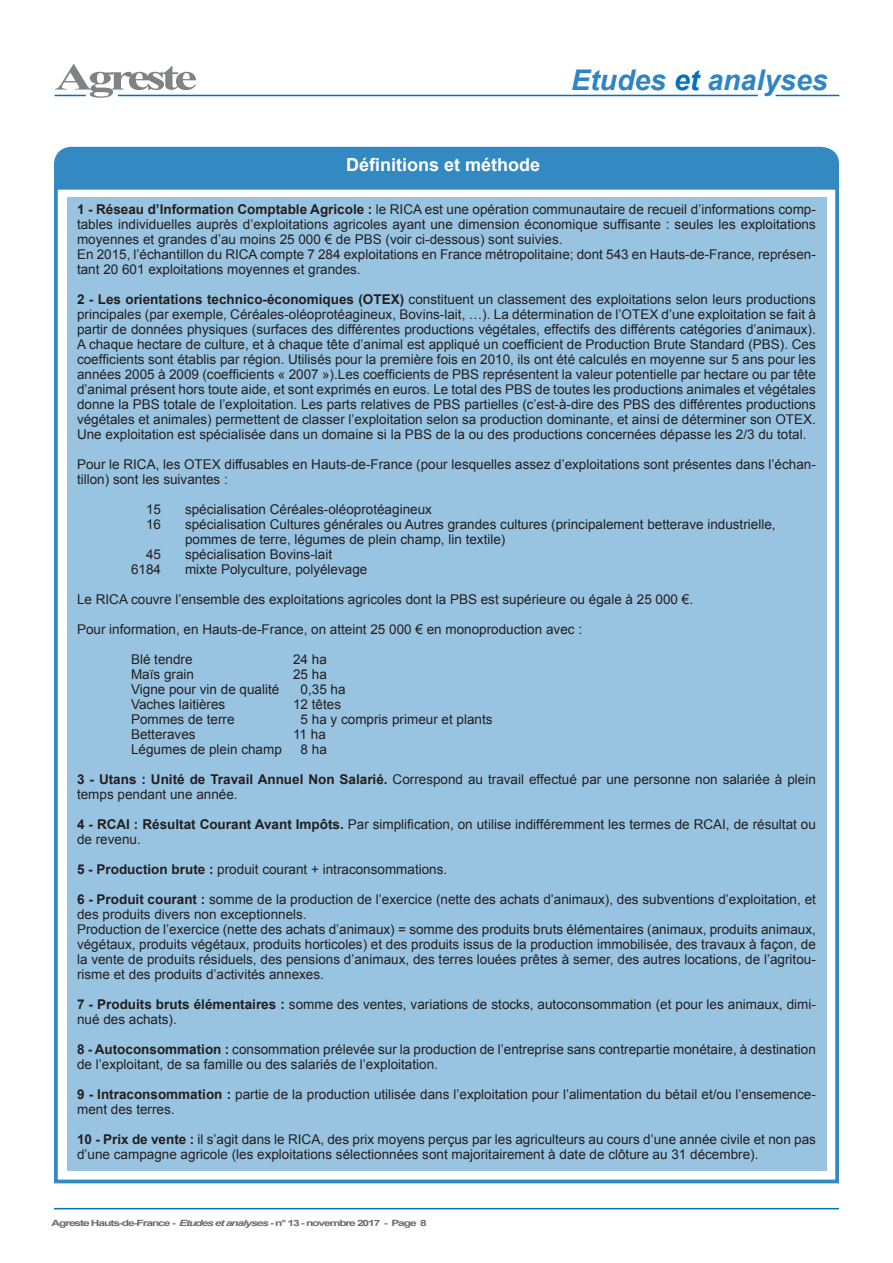
<style>
.page{position:relative;width:893px;height:1263px;background:#fff}
.page>*{position:absolute;margin:0;border:0;box-sizing:border-box;transform-origin:0 0}
.t1{font:700 37.8px "Times New Roman";letter-spacing:-.09em;color:#808285;scale:1.39 1}
.t2{font:italic 700 28.5px "Arial";color:#2e84c5}
.t3{font:700 18px "Arial";color:#fff}
.t4{font:13.5px/15px "Arial";color:#231f20}
.t5{font:700 8.7px "Arial";letter-spacing:-.09em;color:#6c6d70;scale:1.39 1}
.s1{color:#0072bc}
.s2{font-weight:700}
.s3{font-style:italic}
</style>
<div class="page">
<hr style="left:54px;top:1208px;width:785px;height:1px;background:#0072bc">
<div style="left:54px;top:186px;width:785px;height:997px;border:4px solid #3389c2"></div>
<div style="left:67px;top:197px;width:760px;height:974px;background:#99c4e1"></div>
<div style="left:54px;top:147px;width:785px;height:39px;background:#3389c2"></div>
<hr style="left:118px;top:95px;width:640px;height:1px;background:#0072bc">
<hr style="left:55px;top:95px;width:31px;height:1px;background:#0072bc">
<hr style="left:776px;top:95px;width:63px;height:1px;background:#0072bc">
<h1 class="t1" style="left:55px;top:51px;width:104px">Agreste</h1>
<h2 class="t2" style="left:571px;top:61px;width:258px">Etudes <span class="s1">et</span> analyses</h2>
<h3 class="t3" style="left:346px;top:153px;width:196px">Définitions et méthode</h3>
<p class="t4" style="left:77px;top:202px;width:740px"><span class="s2">1 - Réseau d’Information Comptable Agricole :</span> le RICA est une opération communautaire de recueil d’informations comp&shy;tables individuelles auprès d’exploitations agricoles ayant une dimension économique suffisante : seules les exploitations moyennes et grandes d’au moins 25 000 € de PBS (voir ci-dessous) sont suivies.<br>En 2015, l’échantillon du RICA compte 7 284 exploitations en France métropolitaine; dont 543 en Hauts-de-France, représen&shy;tant 20 601 exploitations moyennes et grandes.</p>
<p class="t4" style="left:77px;top:292px;width:740px;text-align:justify"><span class="s2">2 - Les orientations technico-économiques (OTEX)</span> constituent un classement des exploitations selon leurs productions principales (par exemple, Céréales-oléoprotéagineux, Bovins-lait, …). La détermination de l’OTEX d’une exploitation se fait à partir de données physiques (surfaces des différentes productions végétales, effectifs des différents catégories d’animaux).<br>A chaque hectare de culture, et à chaque tête d’animal est appliqué un coefficient de Production Brute Standard (PBS). Ces coefficients sont établis par région. Utilisés pour la première fois en 2010, ils ont été calculés en moyenne sur 5 ans pour les années 2005 à 2009 (coefficients « 2007 »).Les coefficients de PBS représentent la valeur potentielle par hectare ou par tête d’animal présent hors toute aide, et sont exprimés en euros. Le total des PBS de toutes les productions animales et végétales donne la PBS totale de l’exploitation. Les parts relatives de PBS partielles (c’est-à-dire des PBS des différentes productions végétales et animales) permettent de classer l’exploitation selon sa production dominante, et ainsi de déterminer son OTEX.<br>Une exploitation est spécialisée dans un domaine si la PBS de la ou des productions concernées dépasse les 2/3 du total.</p>
<p class="t4" style="left:77px;top:457px;width:740px">Pour le RICA, les OTEX diffusables en Hauts-de-France (pour lesquelles assez d’exploitations sont présentes dans l’échan&shy;tillon) sont les suivantes :</p>
<p class="t4" style="left:146px;top:502px;width:17px">15</p>
<p class="t4" style="left:185px;top:502px;width:248px">spécialisation Céréales-oléoprotéagineux</p>
<p class="t4" style="left:146px;top:517px;width:17px">16</p>
<p class="t4" style="left:185px;top:517px;width:592px">spécialisation Cultures générales ou Autres grandes cultures (principalement betterave industrielle, pommes de terre, légumes de plein champ, lin textile)</p>
<p class="t4" style="left:146px;top:547px;width:17px">45</p>
<p class="t4" style="left:185px;top:547px;width:149px">spécialisation Bovins-lait</p>
<p class="t4" style="left:131px;top:562px;width:32px">6184</p>
<p class="t4" style="left:185px;top:562px;width:184px">mixte Polyculture, polyélevage</p>
<p class="t4" style="left:77px;top:592px;width:618px">Le RICA couvre l’ensemble des exploitations agricoles dont la PBS est supérieure ou égale à 25 000 €.</p>
<p class="t4" style="left:77px;top:622px;width:507px">Pour information, en Hauts-de-France, on atteint 25 000 € en monoproduction avec :</p>
<p class="t4" style="left:131px;top:652px;width:63px">Blé tendre</p>
<p class="t4" style="left:293px;top:652px;width:35px">24 ha</p>
<p class="t4" style="left:131px;top:667px;width:65px">Maïs grain</p>
<p class="t4" style="left:293px;top:667px;width:35px">25 ha</p>
<p class="t4" style="left:131px;top:682px;width:150px">Vigne pour vin de qualité</p>
<p class="t4" style="left:301px;top:682px;width:47px">0,35 ha</p>
<p class="t4" style="left:131px;top:697px;width:96px">Vaches laitières</p>
<p class="t4" style="left:293px;top:697px;width:50px">12 têtes</p>
<p class="t4" style="left:131px;top:712px;width:105px">Pommes de terre</p>
<p class="t4" style="left:301px;top:712px;width:194px">5 ha y compris primeur et plants</p>
<p class="t4" style="left:131px;top:727px;width:66px">Betteraves</p>
<p class="t4" style="left:293px;top:727px;width:34px">11 ha</p>
<p class="t4" style="left:131px;top:742px;width:152px">Légumes de plein champ</p>
<p class="t4" style="left:301px;top:742px;width:28px">8 ha</p>
<p class="t4" style="left:77px;top:772px;width:740px"><span class="s2">3 - Utans : Unité de Travail Annuel Non Salarié.</span> Correspond au travail effectué par une personne non salariée à plein temps pendant une année.</p>
<p class="t4" style="left:77px;top:817px;width:740px"><span class="s2">4 - RCAI : Résultat Courant Avant Impôts.</span> Par simplification, on utilise indifféremment les termes de RCAI, de résultat ou de revenu.</p>
<p class="t4" style="left:77px;top:862px;width:372px"><span class="s2">5 - Production brute :</span> produit courant + intraconsommations.</p>
<p class="t4" style="left:77px;top:892px;width:740px"><span class="s2">6 - Produit courant :</span> somme de la production de l’exercice (nette des achats d’animaux), des subventions d’exploitation, et des produits divers non exceptionnels.<br>Production de l’exercice (nette des achats d’animaux) = somme des produits bruts élémentaires (animaux, produits animaux, végétaux, produits végétaux, produits horticoles) et des produits issus de la production immobilisée, des travaux à façon, de la vente de produits résiduels, des pensions d’animaux, des terres louées prêtes à semer, des autres locations, de l’agritou&shy;risme et des produits d’activités annexes.</p>
<p class="t4" style="left:77px;top:997px;width:740px"><span class="s2">7 - Produits bruts élémentaires :</span> somme des ventes, variations de stocks, autoconsommation (et pour les animaux, dimi&shy;nué des achats).</p>
<p class="t4" style="left:77px;top:1042px;width:740px"><span class="s2">8 - Autoconsommation :</span> consommation prélevée sur la production de l’entreprise sans contrepartie monétaire, à destination de l’exploitant, de sa famille ou des salariés de l’exploitation.</p>
<p class="t4" style="left:77px;top:1087px;width:740px"><span class="s2">9 - Intraconsommation :</span> partie de la production utilisée dans l’exploitation pour l’alimentation du bétail et/ou l’ensemence&shy;ment des terres.</p>
<p class="t4" style="left:77px;top:1132px;width:740px"><span class="s2">10 - Prix de vente :</span> il s’agit dans le RICA, des prix moyens perçus par les agriculteurs au cours d’une année civile et non pas d’une campagne agricole (les exploitations sélectionnées sont majoritairement à date de clôture au 31 décembre).</p>
<p class="t5" style="left:52px;top:1217px;width:271px">Agreste Hauts-de-France - <span class="s3">Etudes et analyses</span> - n° 13 - novembre 2017 - Page 8</p>
</div>
